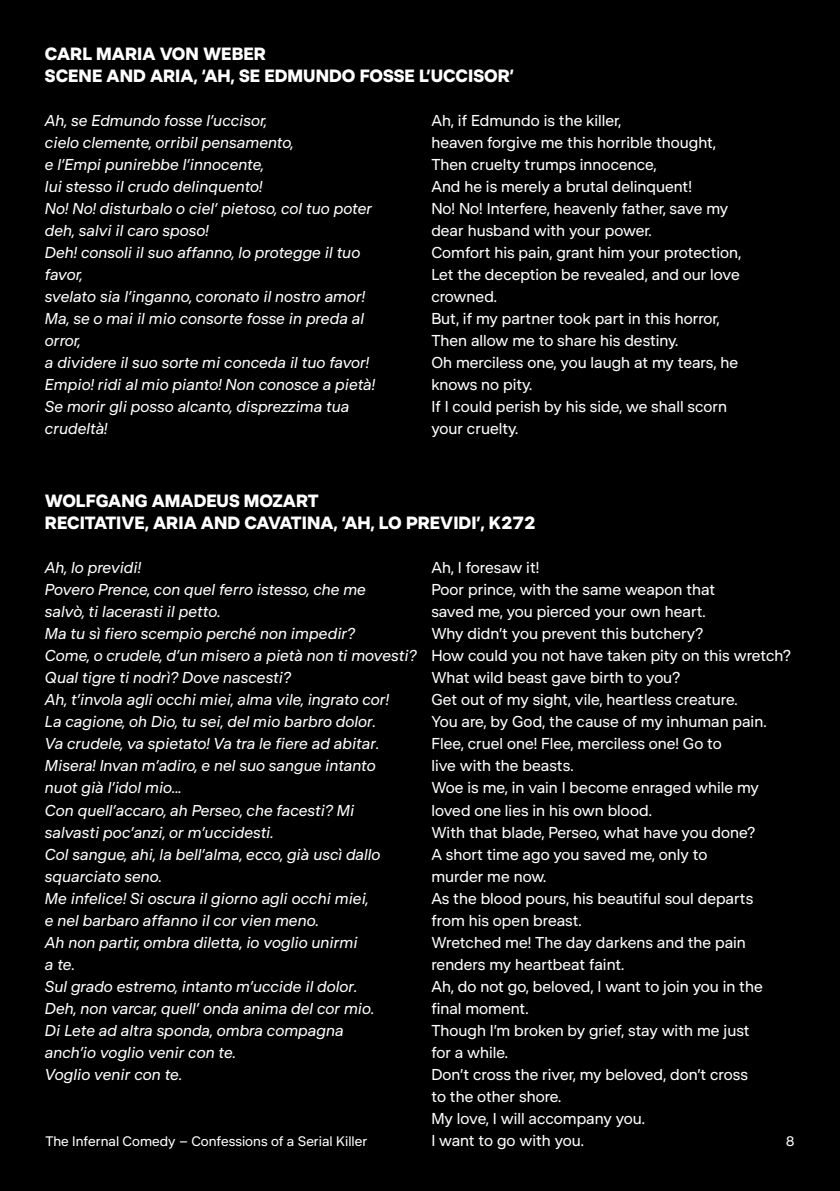
<style>
.page{position:relative;width:840px;height:1191px;background:#fff}
.page>*{position:absolute;margin:0;border:0;box-sizing:border-box;transform-origin:0 0}
.t1{font:700 18px/22px "DR Publik";color:#fff}
.t2{font:italic 16px/22px "DR Publik";color:#fff}
.t3{font:16px/22px "DR Publik";color:#fff}
.t4{font:14px "DR Publik";color:#fff}
</style>
<div class="page">
<div style="left:0;top:0;width:839px;height:1191px;background:#000"></div>
<p class="t1" style="left:45px;top:43px;width:470px">CARL MARIA VON WEBER<br>SCENE AND ARIA, ‘AH, SE EDMUNDO FOSSE L’UCCISOR’</p>
<p class="t2" style="left:45px;top:109px;width:331px">Ah, se Edmundo fosse l’uccisor,<br>cielo clemente, orribil pensamento,<br>e l’Empi punirebbe l’innocente,<br>lui stesso il crudo delinquento!<br>No! No! disturbalo o ciel’ pietoso, col tuo poter deh, salvi il caro sposo!<br>Deh! consoli il suo affanno, lo protegge il tuo favor,<br>svelato sia l’inganno, coronato il nostro amor!<br>Ma, se o mai il mio consorte fosse in preda al orror,<br>a dividere il suo sorte mi conceda il tuo favor!<br>Empio! ridi al mio pianto! Non conosce a pietà!<br>Se morir gli posso alcanto, disprezzima tua crudeltà!</p>
<p class="t3" style="left:431px;top:109px;width:311px">Ah, if Edmundo is the killer,<br>heaven forgive me this horrible thought, Then cruelty trumps innocence,<br>And he is merely a brutal delinquent!<br>No! No! Interfere, heavenly father, save my dear husband with your power.<br>Comfort his pain, grant him your protection, Let the deception be revealed, and our love crowned.<br>But, if my partner took part in this horror, Then allow me to share his destiny.<br>Oh merciless one, you laugh at my tears, he knows no pity.<br>If I could perish by his side, we shall scorn your cruelty.</p>
<p class="t1" style="left:45px;top:490px;width:491px">WOLFGANG AMADEUS MOZART<br>RECITATIVE, ARIA AND CAVATINA, ‘AH, LO PREVIDI’, K272</p>
<p class="t2" style="left:45px;top:556px;width:373px">Ah, lo previdi!<br>Povero Prence, con quel ferro istesso, che me<br>salvò, ti lacerasti il petto.<br>Ma tu sì fiero scempio perché non impedir?<br>Come, o crudele, d’un misero a pietà non ti movesti?<br>Qual tigre ti nodrì? Dove nascesti?<br>Ah, t’invola agli occhi miei, alma vile, ingrato cor!<br>La cagione, oh Dio, tu sei, del mio barbro dolor.<br>Va crudele, va spietato! Va tra le fiere ad abitar.<br>Misera! Invan m’adiro, e nel suo sangue intanto<br>nuot già l’idol mio...<br>Con quell’accaro, ah Perseo, che facesti? Mi<br>salvasti poc’anzi, or m’uccidesti.<br>Col sangue, ahi, la bell’alma, ecco, già uscì dallo squarciato seno.<br>Me infelice! Si oscura il giorno agli occhi miei,<br>e nel barbaro affanno il cor vien meno.<br>Ah non partir, ombra diletta, io voglio unirmi<br>a te.<br>Sul grado estremo, intanto m’uccide il dolor.<br>Deh, non varcar, quell’ onda anima del cor mio.<br>Di Lete ad altra sponda, ombra compagna<br>anch’io voglio venir con te.<br>Voglio venir con te.</p>
<p class="t3" style="left:431px;top:557px;width:361px">Ah, I foresaw it!<br>Poor prince, with the same weapon that<br>saved me, you pierced your own heart.<br>Why didn’t you prevent this butchery?<br>How could you not have taken pity on this wretch?<br>What wild beast gave birth to you?<br>Get out of my sight, vile, heartless creature.<br>You are, by God, the cause of my inhuman pain.<br>Flee, cruel one! Flee, merciless one! Go to<br>live with the beasts.<br>Woe is me, in vain I become enraged while my loved one lies in his own blood.<br>With that blade, Perseo, what have you done?<br>A short time ago you saved me, only to<br>murder me now.<br>As the blood pours, his beautiful soul departs<br>from his open breast.<br>Wretched me! The day darkens and the pain renders my heartbeat faint.<br>Ah, do not go, beloved, I want to join you in the final moment.<br>Though I’m broken by grief, stay with me just<br>for a while.<br>Don’t cross the river, my beloved, don’t cross<br>to the other shore.<br>My love, I will accompany you.</p>
<p class="t4" style="left:45px;top:1132px;width:323px">The Infernal Comedy – Confessions of a Serial Killer</p>
<p class="t3" style="left:431px;top:1129px;width:154px">I want to go with you.</p>
<p class="t4" style="left:785px;top:1132px;width:10px">8</p>
</div>
